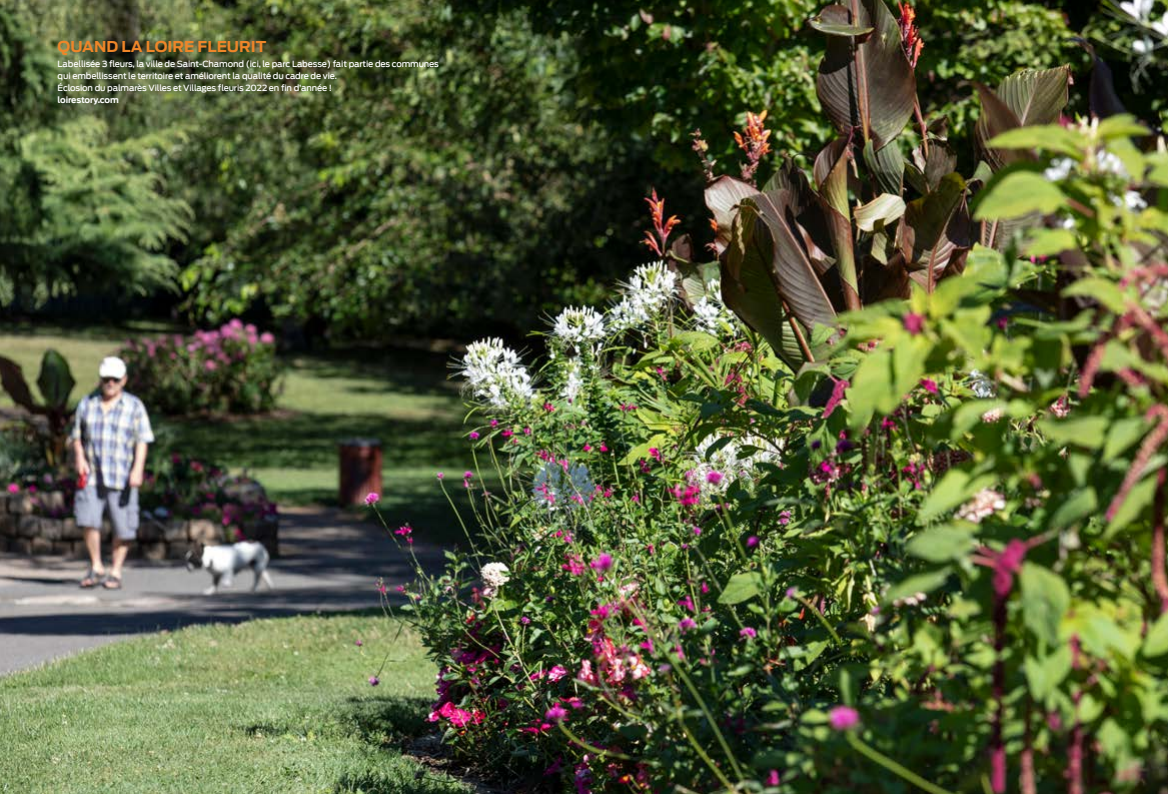
<style>
.page{position:relative;width:1168px;height:794px;background:#fff}
.page>*{position:absolute;margin:0;border:0;box-sizing:border-box;transform-origin:0 0}
.t1{font:700 15px "Antenna";color:#ef8629}
.t2{font:500 8.5px/12px "Antenna";letter-spacing:-.015em;color:#fff}
.t3{font:700 8.5px "Antenna";letter-spacing:-.015em;color:#fff}
</style>
<div class="page">
<img style="left:0;top:0;width:1168px;height:794px">
<h1 class="t1" style="left:58px;top:37px;width:210px">QUAND LA LOIRE FLEURIT</h1>
<p class="t2" style="left:58px;top:57px;width:383px">Labellisée 3 fleurs, la ville de Saint-Chamond (ici, le parc Labesse) fait partie des communes qui embellissent le territoire et améliorent la qualité du cadre de vie.<br>Éclosion du palmarès Villes et Villages fleuris 2022 en fin d’année !</p>
<p class="t3" style="left:58px;top:94px;width:63px">loirestory.com</p>
</div>
